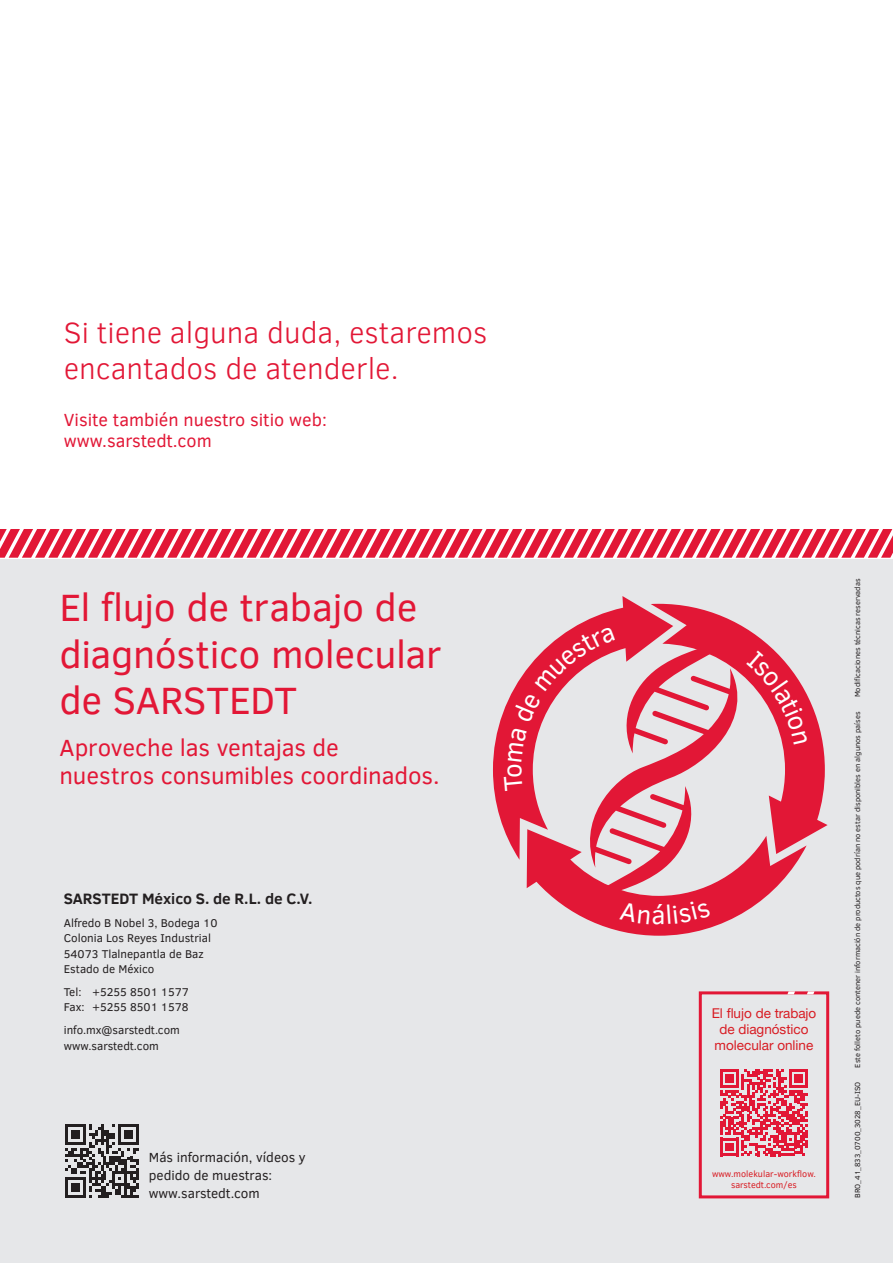
<style>
.page{position:relative;width:893px;height:1263px;background:#fff}
.page>*{position:absolute;margin:0;border:0;box-sizing:border-box;transform-origin:0 0}
.t1{font:39px/46.8px "Clear Sans";letter-spacing:-.01em;color:#e21736}
.t2{font:300 30px/36px "Clear Sans";color:#e21736}
.t3{font:26.25px "Clear Sans";color:#fff}
.t4{font:24px/28.5px "Clear Sans";letter-spacing:-.005em;color:#e21736}
.t5{font:18px/21.6px "Clear Sans";color:#e21736}
.t6{font:700 15.45px "Clear Sans";letter-spacing:-.005em;color:#231f20}
.t7{font:13.5px/18px "Clear Sans";color:#231f20}
.t8{font:13.5px/16.2px "Helvetica Neue LTW1 G";color:#d81c23;text-align:center}
.t9{font:11.55px/15.5px "Clear Sans";color:#231f20}
.t10{font:9px/10.5px "Clear Sans";color:#d81c23;text-align:center}
.t11{font:7.5px "Clear Sans";color:#231f20}
</style>
<div class="page">
<div style="left:0;top:532px;width:893px;height:731px;background:#e6e7e9"></div>
<svg style="left:65px;top:1124px;width:74px;height:74px"></svg>
<div style="left:0;top:528px;width:893px;height:31px;background:#fff"></div>
<svg style="left:0;top:529px;width:893px;height:29px"></svg>
<div style="left:699px;top:991px;width:130px;height:207px;border:3px solid #e21736"></div>
<svg style="left:787px;top:991px;width:8px;height:3px"></svg>
<svg style="left:807px;top:991px;width:7px;height:3px"></svg>
<svg style="left:720px;top:1069px;width:88px;height:87px"></svg>
<svg style="left:493px;top:596px;width:172px;height:233px"></svg>
<svg style="left:504px;top:604px;width:324px;height:332px"></svg>
<h2 class="t2" style="left:64px;top:314px;width:425px">Si tiene alguna duda, estaremos encantados de atenderle.</h2>
<h3 class="t5" style="left:64px;top:408px;width:265px">Visite también nuestro sitio web: www.sarstedt.com</h3>
<h1 class="t1" style="left:60px;top:584px;width:384px">El flujo de trabajo de diagnóstico molecular de SARSTEDT</h1>
<h3 class="t4" style="left:60px;top:733px;width:382px">Aproveche las ventajas de nuestros consumibles coordinados.</h3>
<h3 class="t6" style="left:64px;top:887px;width:250px">SARSTEDT México S. de R.L. de C.V.</h3>
<p class="t9" style="left:64px;top:915px;width:155px">Alfredo B Nobel 3, Bodega 10<br>Colonia Los Reyes Industrial<br>54073 Tlalnepantla de Baz<br>Estado de México</p>
<p class="t9" style="left:64px;top:984px;width:127px">Tel: +5255 8501 1577<br>Fax: +5255 8501 1578</p>
<p class="t9" style="left:64px;top:1022px;width:118px">info.mx@sarstedt.com www.sarstedt.com</p>
<p class="t7" style="left:149px;top:1148px;width:158px">Más información, vídeos y pedido de muestras: www.sarstedt.com</p>
<h3 class="t3" style="left:495px;top:778px;width:17px;rotate:-90deg">o</h3>
<p class="t8" style="left:712px;top:1005px;width:106px">El flujo de trabajo de diagnóstico molecular online</p>
<p class="t10" style="left:712px;top:1169px;width:105px">www.molekular-workflow. sarstedt.com/es</p>
<p class="t11" style="left:853px;top:697px;width:120px;rotate:-90deg">Modificaciones técnicas reservadas</p>
<p class="t11" style="left:853px;top:1067px;width:357px;rotate:-90deg">Este folleto puede contener información de productos que podrían no estar disponibles en algunos países</p>
<p class="t11" style="left:853px;top:1198px;width:118px;rotate:-90deg">BRO_41_833_0700_3028_EU-ISO</p>
</div>
